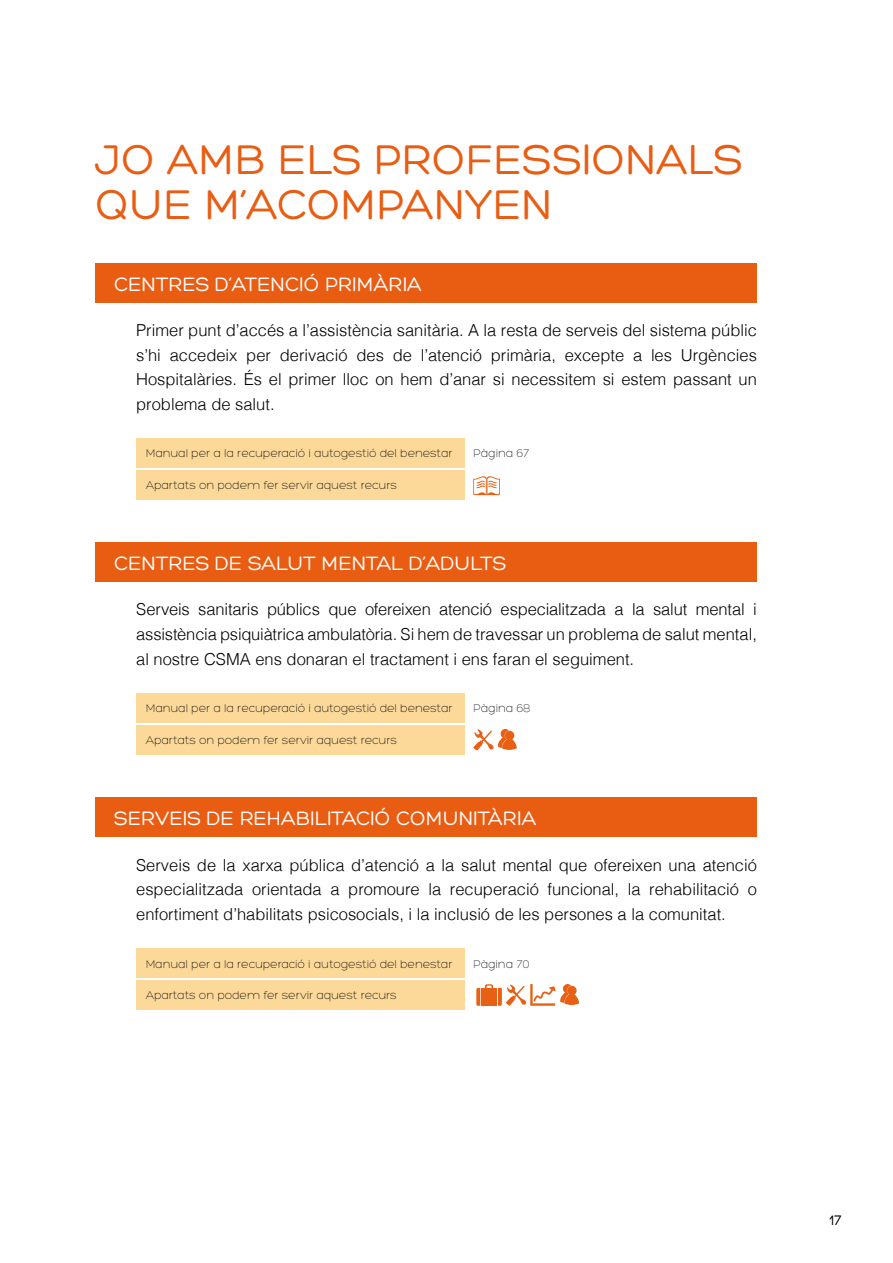
<style>
.page{position:relative;width:893px;height:1263px;background:#fff}
.page>*{position:absolute;margin:0;border:0;box-sizing:border-box;transform-origin:0 0}
.t1{font:45px/45px "Hero";color:#e95d13}
.t2{font:21px "Hero";color:#fff}
.t3{font:300 16.5px/24.8px "Helvetica";color:#000;text-align:justify}
.t4{font:15px "Hero";color:#000}
.t5{font:300 12px "Hero";color:#000}
</style>
<div class="page">
<div style="left:95px;top:263px;width:662px;height:39px;background:#e95d13"></div>
<div style="left:136px;top:438px;width:329px;height:30px;background:#fcd899"></div>
<div style="left:136px;top:470px;width:329px;height:29px;background:#fcd899"></div>
<svg style="left:473px;top:476px;width:27px;height:19px"></svg>
<div style="left:95px;top:543px;width:662px;height:39px;background:#e95d13"></div>
<div style="left:136px;top:693px;width:329px;height:30px;background:#fcd899"></div>
<div style="left:136px;top:725px;width:329px;height:29px;background:#fcd899"></div>
<svg style="left:473px;top:729px;width:44px;height:21px"></svg>
<div style="left:505px;top:731px;width:9px;height:9px;background:#e76013;border-radius:50%"></div>
<div style="left:95px;top:798px;width:662px;height:39px;background:#e95d13"></div>
<div style="left:136px;top:948px;width:329px;height:30px;background:#fcd899"></div>
<div style="left:136px;top:980px;width:329px;height:30px;background:#fcd899"></div>
<svg style="left:476px;top:984px;width:103px;height:22px"></svg>
<h1 class="t1" style="left:95px;top:137px;width:649px">JO AMB ELS PROFESSIONALS<br>QUE M’ACOMPANYEN</h1>
<p class="t2" style="left:114px;top:273px;width:309px">CENTRES D‘ATENCIÓ PRIMÀRIA</p>
<p class="t3" style="left:136px;top:316px;width:622px">Primer punt d’accés a l’assistència sanitària. A la resta de serveis del sistema públic s’hi accedeix per derivació des de l’atenció primària, excepte a les Urgències Hospitalàries. És el primer lloc on hem d’anar si necessitem si estem passant un problema de salut.</p>
<p class="t5" style="left:146px;top:447px;width:308px">Manual per a la recuperació i autogestió del benestar</p>
<p class="t5" style="left:146px;top:479px;width:252px">Apartats on podem fer servir aquest recurs</p>
<p class="t5" style="left:473px;top:447px;width:58px">Pàgina 67</p>
<p class="t2" style="left:114px;top:553px;width:394px">CENTRES DE SALUT MENTAL D’ADULTS</p>
<p class="t3" style="left:136px;top:596px;width:622px">Serveis sanitaris públics que ofereixen atenció especialitzada a la salut mental i assistència psiquiàtrica ambulatòria. Si hem de travessar un problema de salut mental, al nostre CSMA ens donaran el tractament i ens faran el seguiment.</p>
<p class="t5" style="left:146px;top:702px;width:308px">Manual per a la recuperació i autogestió del benestar</p>
<p class="t5" style="left:146px;top:734px;width:252px">Apartats on podem fer servir aquest recurs</p>
<p class="t5" style="left:473px;top:702px;width:59px">Pàgina 68</p>
<p class="t2" style="left:114px;top:808px;width:424px">SERVEIS DE REHABILITACIÓ COMUNITÀRIA</p>
<p class="t3" style="left:136px;top:851px;width:622px">Serveis de la xarxa pública d’atenció a la salut mental que ofereixen una atenció especialitzada orientada a promoure la recuperació funcional, la rehabilitació o enfortiment d’habilitats psicosocials, i la inclusió de les persones a la comunitat.</p>
<p class="t5" style="left:146px;top:958px;width:308px">Manual per a la recuperació i autogestió del benestar</p>
<p class="t5" style="left:146px;top:989px;width:252px">Apartats on podem fer servir aquest recurs</p>
<p class="t5" style="left:473px;top:958px;width:58px">Pàgina 70</p>
<p class="t4" style="left:829px;top:1213px;width:14px">17</p>
</div>
